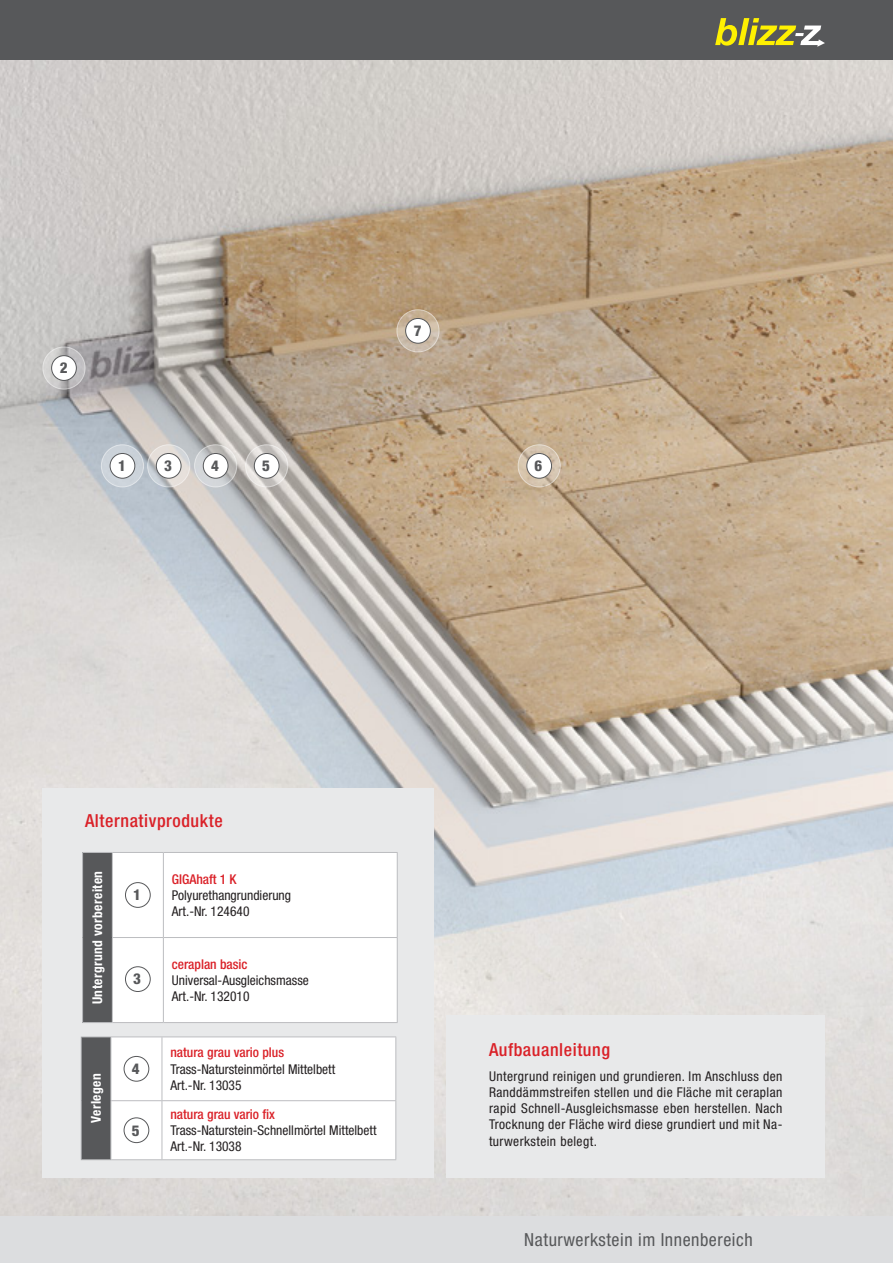
<style>
.page{position:relative;width:893px;height:1263px;background:#fff}
.page>*{position:absolute;margin:0;border:0;box-sizing:border-box;transform-origin:0 0}
.Headline_Produkte{font:500 condensed 18px "Helvetica Neue LT Pro";letter-spacing:.03em;color:#da2128}
.Fußzeile{font:condensed 18px "Helvetica Neue LT Pro";letter-spacing:.03em;color:#57585a}
.Headline_Produkte-2{font:800 condensed 15px "Helvetica Neue LT Pro";color:#57585a}
.Headline_Produkte-3{font:condensed 13.5px/16.2px "Helvetica Neue LT Pro";color:#231f20}
.t1{font:500 condensed 13.5px "Helvetica Neue LT Pro";color:#da2128}
.t2{font:700 condensed 13.5px "Helvetica Neue LT Pro";letter-spacing:.03em;color:#fff}
</style>
<div class="page">
<img style="left:0;top:60px;width:893px;height:1156px">
<div style="left:0;top:1216px;width:774px;height:47px;background:#dcdddf"></div>
<div style="left:774px;top:1216px;width:119px;height:47px;background:#dcdddf"></div>
<div style="left:0;top:0;width:893px;height:60px;background:#57585a"></div>
<svg style="left:715px;top:18px;width:110px;height:29px"></svg>
<svg style="left:101px;top:445px;width:43px;height:42px"></svg>
<div style="left:101px;top:444px;width:43px;height:43px;border:1px solid #fff;border-radius:50%"></div>
<div style="left:110px;top:453px;width:25px;height:25px;background:#fff;border-radius:50%"></div>
<div style="left:110px;top:453px;width:25px;height:26px;border:1px solid #57585a;border-radius:50%"></div>
<svg style="left:148px;top:445px;width:42px;height:42px"></svg>
<div style="left:147px;top:444px;width:43px;height:43px;border:1px solid #fff;border-radius:50%"></div>
<div style="left:156px;top:453px;width:25px;height:25px;background:#fff;border-radius:50%"></div>
<div style="left:156px;top:453px;width:25px;height:26px;border:1px solid #57585a;border-radius:50%"></div>
<svg style="left:246px;top:445px;width:42px;height:42px"></svg>
<div style="left:245px;top:444px;width:43px;height:43px;border:1px solid #fff;border-radius:50%"></div>
<div style="left:254px;top:453px;width:25px;height:25px;background:#fff;border-radius:50%"></div>
<div style="left:254px;top:453px;width:25px;height:26px;border:1px solid #57585a;border-radius:50%"></div>
<svg style="left:195px;top:445px;width:42px;height:42px"></svg>
<div style="left:194px;top:444px;width:43px;height:43px;border:1px solid #fff;border-radius:50%"></div>
<div style="left:203px;top:453px;width:25px;height:25px;background:#fff;border-radius:50%"></div>
<div style="left:203px;top:453px;width:25px;height:26px;border:1px solid #57585a;border-radius:50%"></div>
<svg style="left:518px;top:445px;width:42px;height:42px"></svg>
<div style="left:518px;top:444px;width:43px;height:43px;border:1px solid #fff;border-radius:50%"></div>
<div style="left:527px;top:453px;width:25px;height:25px;background:#fff;border-radius:50%"></div>
<div style="left:526px;top:453px;width:26px;height:26px;border:1px solid #57585a;border-radius:50%"></div>
<svg style="left:397px;top:310px;width:42px;height:42px"></svg>
<div style="left:396px;top:309px;width:43px;height:43px;border:1px solid #fff;border-radius:50%"></div>
<div style="left:406px;top:318px;width:24px;height:25px;background:#fff;border-radius:50%"></div>
<div style="left:405px;top:318px;width:26px;height:26px;border:1px solid #57585a;border-radius:50%"></div>
<svg style="left:43px;top:347px;width:42px;height:42px"></svg>
<div style="left:43px;top:347px;width:42px;height:42px;border:1px solid #fff;border-radius:50%"></div>
<div style="left:52px;top:356px;width:24px;height:24px;background:#fff;border-radius:50%"></div>
<div style="left:51px;top:355px;width:26px;height:26px;border:1px solid #57585a;border-radius:50%"></div>
<div style="left:446px;top:1016px;width:379px;height:162px;background:#e8e9ea"></div>
<div style="left:43px;top:789px;width:391px;height:389px;background:#e8e9ea"></div>
<div style="left:81px;top:1037px;width:30px;height:123px;background:#57585a"></div>
<div style="left:112px;top:1037px;width:283px;height:122px;background:#fff"></div>
<hr style="left:395px;top:1037px;width:1px;height:63px;background:#bcbdc0">
<hr style="left:111px;top:1101px;width:1px;height:58px;background:#bcbdc0">
<hr style="left:162px;top:1101px;width:1px;height:58px;background:#bcbdc0">
<hr style="left:395px;top:1101px;width:1px;height:58px;background:#bcbdc0">
<hr style="left:81px;top:1036px;width:30px;height:1px;background:#bcbdc0">
<hr style="left:111px;top:1036px;width:51px;height:1px;background:#bcbdc0">
<hr style="left:162px;top:1036px;width:234px;height:1px;background:#bcbdc0">
<hr style="left:111px;top:1100px;width:51px;height:1px;background:#bcbdc0">
<hr style="left:162px;top:1100px;width:234px;height:1px;background:#bcbdc0">
<hr style="left:81px;top:1159px;width:30px;height:1px;background:#bcbdc0">
<hr style="left:111px;top:1159px;width:51px;height:1px;background:#bcbdc0">
<hr style="left:162px;top:1159px;width:234px;height:1px;background:#bcbdc0">
<hr style="left:81px;top:1037px;width:1px;height:64px;background:#bcbdc0">
<hr style="left:111px;top:1037px;width:1px;height:63px;background:#bcbdc0">
<hr style="left:162px;top:1037px;width:1px;height:63px;background:#bcbdc0">
<hr style="left:81px;top:1101px;width:1px;height:58px;background:#bcbdc0">
<div style="left:124px;top:1056px;width:25px;height:25px;background:#fff;border-radius:50%"></div>
<div style="left:124px;top:1056px;width:25px;height:25px;border:1px solid #57585a;border-radius:50%"></div>
<div style="left:124px;top:1118px;width:25px;height:24px;background:#fff;border-radius:50%"></div>
<div style="left:124px;top:1117px;width:25px;height:26px;border:1px solid #57585a;border-radius:50%"></div>
<div style="left:83px;top:852px;width:29px;height:170px;background:#57585a"></div>
<div style="left:113px;top:853px;width:283px;height:169px;background:#fff"></div>
<hr style="left:397px;top:853px;width:1px;height:84px;background:#bcbdc0">
<hr style="left:112px;top:938px;width:1px;height:84px;background:#bcbdc0">
<hr style="left:163px;top:938px;width:1px;height:84px;background:#bcbdc0">
<hr style="left:397px;top:938px;width:1px;height:84px;background:#bcbdc0">
<hr style="left:82px;top:852px;width:30px;height:1px;background:#bcbdc0">
<hr style="left:112px;top:852px;width:51px;height:1px;background:#bcbdc0">
<hr style="left:163px;top:852px;width:235px;height:1px;background:#bcbdc0">
<hr style="left:112px;top:937px;width:51px;height:1px;background:#bcbdc0">
<hr style="left:163px;top:937px;width:235px;height:1px;background:#bcbdc0">
<hr style="left:82px;top:1022px;width:30px;height:1px;background:#bcbdc0">
<hr style="left:112px;top:1022px;width:51px;height:1px;background:#bcbdc0">
<hr style="left:163px;top:1022px;width:235px;height:1px;background:#bcbdc0">
<hr style="left:82px;top:853px;width:1px;height:84px;background:#bcbdc0">
<hr style="left:112px;top:853px;width:1px;height:84px;background:#bcbdc0">
<hr style="left:163px;top:853px;width:1px;height:84px;background:#bcbdc0">
<hr style="left:82px;top:937px;width:1px;height:85px;background:#bcbdc0">
<div style="left:125px;top:883px;width:25px;height:24px;background:#fff;border-radius:50%"></div>
<div style="left:125px;top:882px;width:26px;height:26px;border:1px solid #57585a;border-radius:50%"></div>
<div style="left:125px;top:967px;width:25px;height:24px;background:#fff;border-radius:50%"></div>
<div style="left:125px;top:966px;width:26px;height:26px;border:1px solid #57585a;border-radius:50%"></div>
<p class="Headline_Produkte-2" style="left:60px;top:359px;width:9px">2</p>
<p class="Headline_Produkte-2" style="left:414px;top:322px;width:9px">7</p>
<p class="Headline_Produkte-2" style="left:118px;top:457px;width:9px">1</p>
<p class="Headline_Produkte-2" style="left:164px;top:457px;width:9px">3</p>
<p class="Headline_Produkte-2" style="left:211px;top:457px;width:9px">4</p>
<p class="Headline_Produkte-2" style="left:262px;top:457px;width:9px">5</p>
<p class="Headline_Produkte-2" style="left:534px;top:457px;width:9px">6</p>
<p class="Headline_Produkte" style="left:85px;top:810px;width:139px">Alternativprodukte</p>
<p class="t2" style="left:89px;top:1004px;width:135px;rotate:-90deg">Untergrund vorbereiten</p>
<p class="t2" style="left:88px;top:1123px;width:51px;rotate:-90deg">Verlegen</p>
<p class="Headline_Produkte-2" style="left:133px;top:886px;width:9px">1</p>
<p class="Headline_Produkte-2" style="left:133px;top:970px;width:9px">3</p>
<p class="Headline_Produkte-2" style="left:132px;top:1060px;width:9px">4</p>
<p class="Headline_Produkte-2" style="left:132px;top:1121px;width:9px">5</p>
<p class="t1" style="left:172px;top:871px;width:66px">GIGAhaft 1 K</p>
<p class="Headline_Produkte-3" style="left:172px;top:887px;width:121px">Polyurethangrundierung</p>
<p class="Headline_Produkte-3" style="left:172px;top:903px;width:79px">Art.-Nr. 124640</p>
<p class="t1" style="left:172px;top:956px;width:77px">ceraplan basic</p>
<p class="Headline_Produkte-3" style="left:172px;top:972px;width:138px">Universal-Ausgleichsmasse<br>Art.-Nr. 132010</p>
<p class="t1" style="left:170px;top:1044px;width:115px">natura grau vario plus</p>
<p class="Headline_Produkte-3" style="left:170px;top:1060px;width:166px">Trass-Natursteinmörtel Mittelbett<br>Art.-Nr. 13035</p>
<p class="t1" style="left:170px;top:1106px;width:106px">natura grau vario fix</p>
<p class="Headline_Produkte-3" style="left:170px;top:1122px;width:208px">Trass-Naturstein-Schnellmörtel Mittelbett<br>Art.-Nr. 13038</p>
<p class="Headline_Produkte" style="left:489px;top:1038px;width:123px">Aufbauanleitung</p>
<p class="Headline_Produkte-3" style="left:489px;top:1068px;width:295px;text-align:justify">Untergrund reinigen und grundieren. Im Anschluss den Randdämmstreifen stellen und die Fläche mit ceraplan rapid Schnell-Ausgleichsmasse eben herstellen. Nach Trocknung der Fläche wird diese grundiert und mit Na&shy;turwerkstein belegt.</p>
<p class="Fußzeile" style="left:524px;top:1229px;width:230px">Naturwerkstein im Innenbereich</p>
</div>
